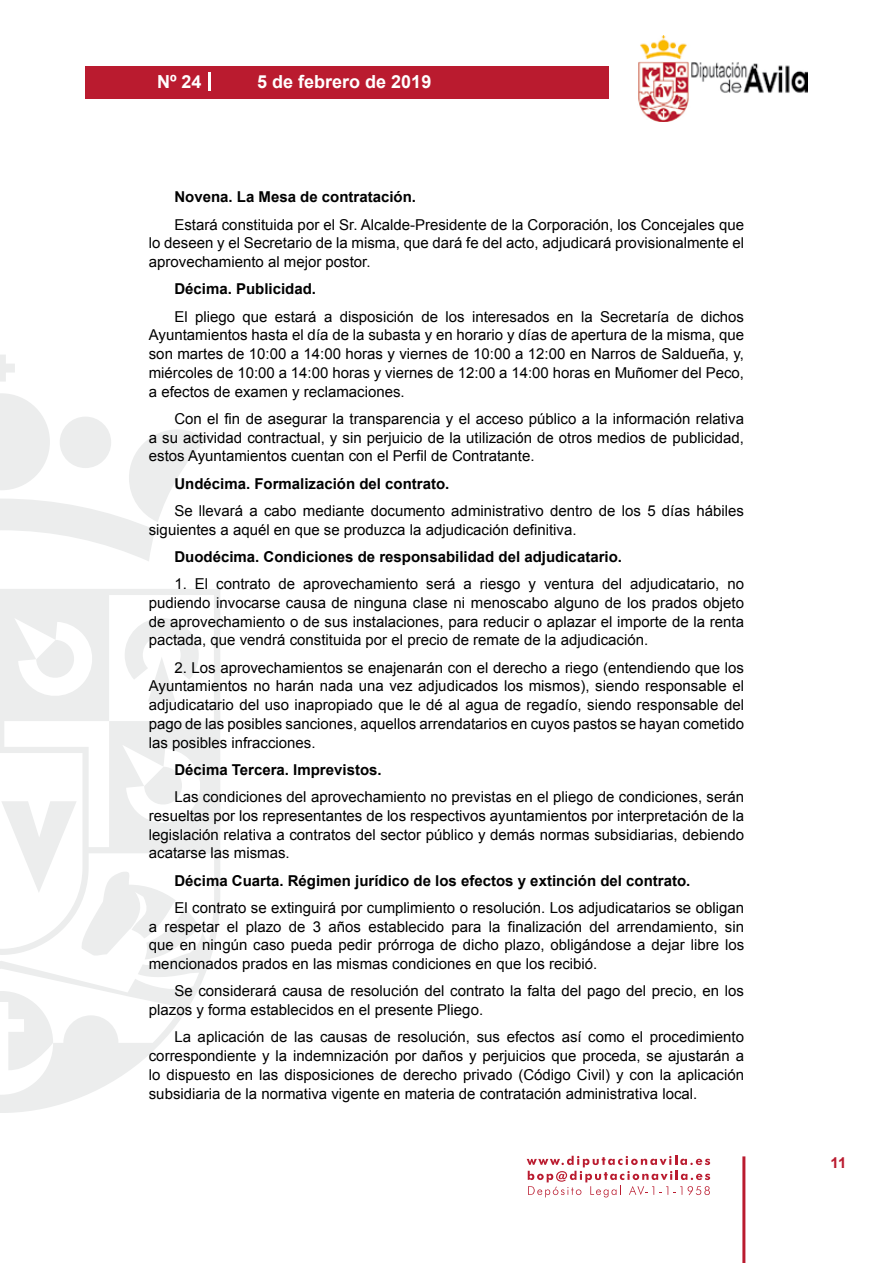
<style>
.page{position:relative;width:893px;height:1263px;background:#fff}
.page>*{position:absolute;margin:0;border:0;box-sizing:border-box;transform-origin:0 0}
.t1{font:700 18px "Arial";color:#fff}
.t2{font:15px/18.8px "Arial";color:#000;text-align:justify}
.t3{font:700 15px "Arial";color:#000}
.t4{font:700 15px "Arial";color:#ba1b2f}
</style>
<div class="page">
<svg style="left:527px;top:1156px;width:183px;height:41px"></svg>
<div style="left:85px;top:66px;width:523px;height:33px;background:#ba1b2f"></div>
<img style="left:638px;top:36px;width:170px;height:86px">
<hr style="left:742px;top:1156px;width:3px;height:107px;background:#ba1b2f">
<svg style="left:208px;top:72px;width:2px;height:18px"></svg>
<svg style="left:0;top:355px;width:15px;height:27px"></svg>
<svg style="left:0;top:393px;width:206px;height:168px"></svg>
<svg style="left:0;top:589px;width:220px;height:524px"></svg>
<svg style="left:36px;top:640px;width:40px;height:40px"></svg>
<svg style="left:125px;top:618px;width:74px;height:83px"></svg>
<svg style="left:0;top:991px;width:53px;height:79px"></svg>
<svg style="left:1px;top:767px;width:198px;height:192px"></svg>
<p class="t1" style="left:157px;top:69px;width:46px">Nº 24</p>
<p class="t1" style="left:257px;top:69px;width:176px">5 de febrero de 2019</p>
<p class="t3" style="left:174px;top:187px;width:243px">Novena. La Mesa de contratación.</p>
<p class="t2" style="left:149px;top:215px;width:597px;text-indent:26px">Estará constituida por el Sr. Alcalde-Presidente de la Corporación, los Concejales que lo deseen y el Secretario de la misma, que dará fe del acto, adjudicará provisionalmente el aprovechamiento al mejor postor.</p>
<p class="t3" style="left:174px;top:279px;width:143px">Décima. Publicidad.</p>
<p class="t2" style="left:149px;top:307px;width:597px;text-indent:26px">El pliego que estará a disposición de los interesados en la Secretaría de dichos Ayuntamientos hasta el día de la subasta y en horario y días de apertura de la misma, que son martes de 10:00 a 14:00 horas y viernes de 10:00 a 12:00 en Narros de Saldueña, y, miércoles de 10:00 a 14:00 horas y viernes de 12:00 a 14:00 horas en Muñomer del Peco, a efectos de examen y reclamaciones.</p>
<p class="t2" style="left:149px;top:409px;width:597px;text-indent:26px">Con el fin de asegurar la transparencia y el acceso público a la información relativa a su actividad contractual, y sin perjuicio de la utilización de otros medios de publicidad, estos Ayuntamientos cuentan con el Perfil de Contratante.</p>
<p class="t3" style="left:174px;top:473px;width:277px">Undécima. Formalización del contrato.</p>
<p class="t2" style="left:149px;top:501px;width:597px;text-indent:26px">Se llevará a cabo mediante documento administrativo dentro de los 5 días hábiles siguientes a aquél en que se produzca la adjudicación definitiva.</p>
<p class="t3" style="left:174px;top:547px;width:449px">Duodécima. Condiciones de responsabilidad del adjudicatario.</p>
<p class="t2" style="left:149px;top:575px;width:597px;text-indent:26px">1. El contrato de aprovechamiento será a riesgo y ventura del adjudicatario, no pudiendo invocarse causa de ninguna clase ni menoscabo alguno de los prados objeto de aprovechamiento o de sus instalaciones, para reducir o aplazar el importe de la renta pactada, que vendrá constituida por el precio de remate de la adjudicación.</p>
<p class="t2" style="left:149px;top:658px;width:597px;text-indent:26px">2. Los aprovechamientos se enajenarán con el derecho a riego (entendiendo que los Ayuntamientos no harán nada una vez adjudicados los mismos), siendo responsable el adjudicatario del uso inapropiado que le dé al agua de regadío, siendo responsable del pago de las posibles sanciones, aquellos arrendatarios en cuyos pastos se hayan cometido las posibles infracciones.</p>
<p class="t3" style="left:174px;top:760px;width:209px">Décima Tercera. Imprevistos.</p>
<p class="t2" style="left:149px;top:788px;width:597px;text-indent:26px">Las condiciones del aprovechamiento no previstas en el pliego de condiciones, serán resueltas por los representantes de los respectivos ayuntamientos por interpretación de la legislación relativa a contratos del sector público y demás normas subsidiarias, debiendo acatarse las mismas.</p>
<p class="t3" style="left:174px;top:870px;width:517px">Décima Cuarta. Régimen jurídico de los efectos y extinción del contrato.</p>
<p class="t2" style="left:149px;top:898px;width:597px;text-indent:26px">El contrato se extinguirá por cumplimiento o resolución. Los adjudicatarios se obligan a respetar el plazo de 3 años establecido para la finalización del arrendamiento, sin que en ningún caso pueda pedir prórroga de dicho plazo, obligándose a dejar libre los mencionados prados en las mismas condiciones en que los recibió.</p>
<p class="t2" style="left:149px;top:982px;width:597px;text-indent:26px">Se considerará causa de resolución del contrato la falta del pago del precio, en los plazos y forma establecidos en el presente Pliego.</p>
<p class="t2" style="left:149px;top:1028px;width:597px;text-indent:26px">La aplicación de las causas de resolución, sus efectos así como el procedimiento correspondiente y la indemnización por daños y perjuicios que proceda, se ajustarán a lo dispuesto en las disposiciones de derecho privado (Código Civil) y con la aplicación subsidiaria de la normativa vigente en materia de contratación administrativa local.</p>
<p class="t4" style="left:831px;top:1153px;width:17px">11</p>
</div>
